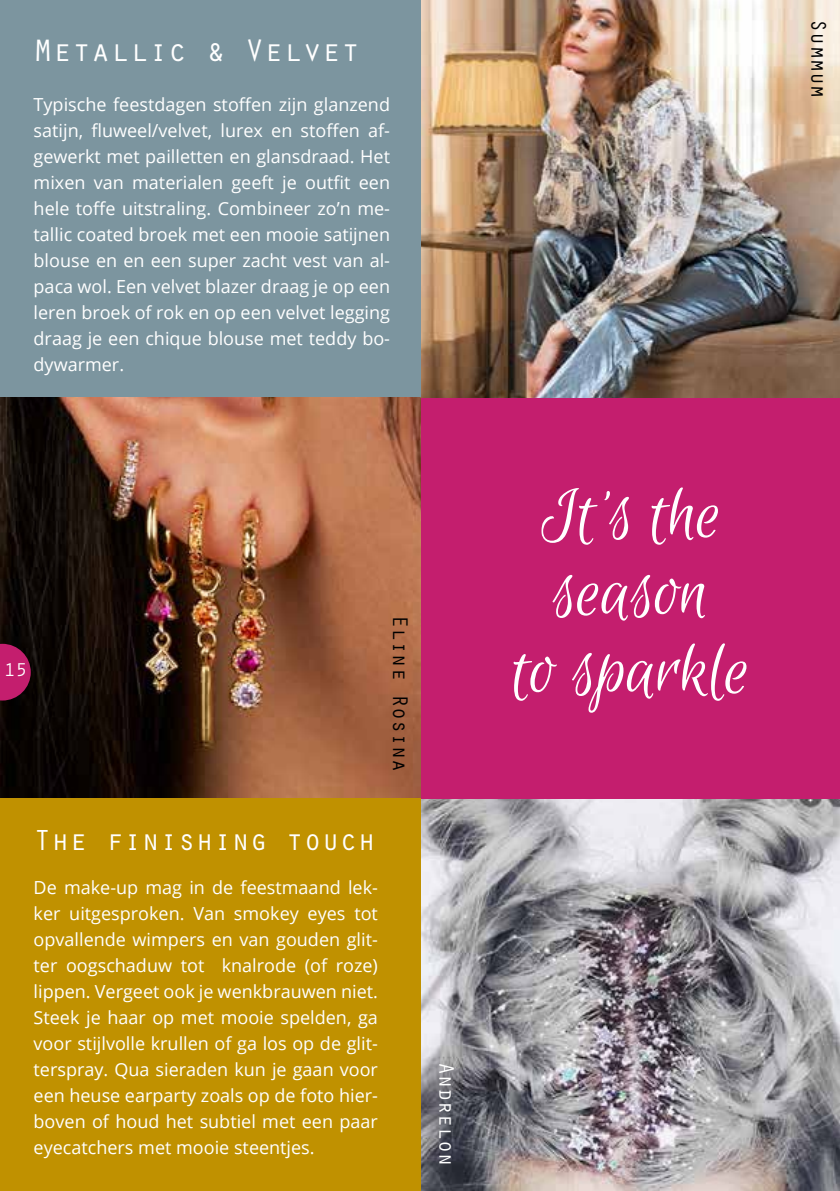
<style>
.page{position:relative;width:840px;height:1191px;background:#fff}
.page>*{position:absolute;margin:0;border:0;box-sizing:border-box;transform-origin:0 0}
.t1{font:78px/78px "Euphoria Script";color:#fff;text-align:center}
.t2{font:32px "Orator Std";color:#fff}
.t3{font:30px "Orator Std";color:#fff}
.t4{font:21.8px "Orator Std";color:#000}
.t5{font:21.8px "Orator Std";color:#fff}
.t6{font:19.2px "Orator Std";color:#fff}
.t7{font:18px/26px "Open Sans";color:#fff;text-align:justify}
</style>
<div class="page">
<img style="left:420px;top:798px;width:419px;height:393px">
<div style="left:420px;top:397px;width:419px;height:401px;background:#c41e6e"></div>
<img style="left:0;top:397px;width:420px;height:401px">
<img style="left:420px;top:0;width:419px;height:397px">
<div style="left:0;top:0;width:420px;height:397px;background:#7c959f"></div>
<div style="left:0;top:798px;width:420px;height:393px;background:#c09100"></div>
<svg style="left:0;top:644px;width:31px;height:56px"></svg>
<h2 class="t2" style="left:34px;top:28px;width:328px">Metallic &amp; Velvet</h2>
<p class="t7" style="left:34px;top:91px;width:358px">Typische feestdagen stoffen zijn glanzend satijn, fluweel/velvet, lurex en stoffen af&shy;gewerkt met pailletten en glansdraad. Het mixen van materialen geeft je outfit een hele toffe uitstraling. Combineer zo’n me&shy;tallic coated broek met een mooie satijnen blouse en en een super zacht vest van al&shy;paca wol. Een velvet blazer draag je op een leren broek of rok en op een velvet legging draag je een chique blouse met teddy bo&shy;dywarmer.</p>
<p class="t6" style="left:4px;top:656px;width:25px">15</p>
<p class="t4" style="left:416px;top:615px;width:159px;rotate:90deg">Eline Rosina</p>
<h3 class="t3" style="left:34px;top:818px;width:344px">The finishing touch</h3>
<p class="t7" style="left:34px;top:874px;width:345px">De make-up mag in de feestmaand lek&shy;ker uitgesproken. Van smokey eyes tot opvallende wimpers en van gouden glit&shy;ter oogschaduw tot knalrode (of roze) lippen. Vergeet ook je wenkbrauwen niet.<br>Steek je haar op met mooie spelden, ga voor stijlvolle krullen of ga los op de glit&shy;terspray. Qua sieraden kun je gaan voor een heuse earparty zoals op de foto hier&shy;boven of houd het subtiel met een paar eyecatchers met mooie steentjes.</p>
<p class="t5" style="left:462px;top:1061px;width:106px;rotate:90deg">Andrelon</p>
<h1 class="t1" style="left:512px;top:479px;width:239px">It’s the season<br>to sparkle</h1>
<p class="t4" style="left:833px;top:19px;width:80px;rotate:90deg">Summum</p>
</div>
